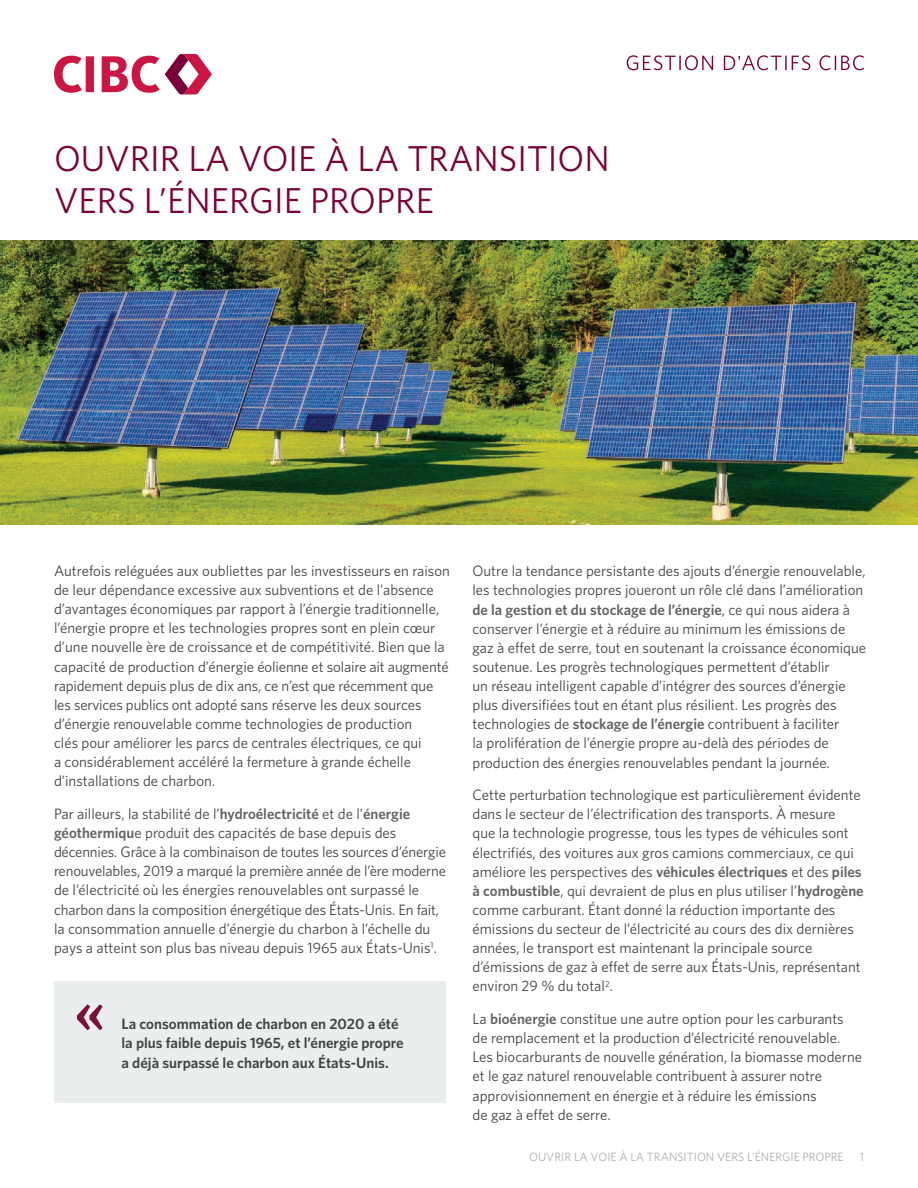
<style>
.page{position:relative;width:918px;height:1188px;background:#fff}
.page>*{position:absolute;margin:0;border:0;box-sizing:border-box;transform-origin:0 0}
.t1{font:36px/42px "Whitney";color:#7a0139}
.t2{font:15px/19.2px "Whitney";color:#414343}
.t3{font:600 15px/19.5px "Whitney";color:#414343}
.t4{font:12px "Whitney";color:#adaeb2}
.s1{font-weight:600;color:#636366}
</style>
<div class="page">
<svg style="left:627px;top:55px;width:86px;height:15px"></svg>
<svg style="left:724px;top:55px;width:86px;height:15px"></svg>
<svg style="left:820px;top:55px;width:44px;height:15px"></svg>
<svg style="left:54px;top:54px;width:158px;height:40px"></svg>
<img style="left:0;top:240px;width:918px;height:285px">
<div style="left:54px;top:982px;width:392px;height:121px;background:#ebeeee"></div>
<svg style="left:77px;top:1004px;width:26px;height:26px"></svg>
<h1 class="t1" style="left:54px;top:136px;width:557px">OUVRIR LA VOIE À LA TRANSITION<br>VERS L’ÉNERGIE PROPRE</h1>
<p class="t2" style="left:54px;top:561px;width:398px">Autrefois reléguées aux oubliettes par les investisseurs en raison de leur dépendance excessive aux subventions et de l’absence d’avantages économiques par rapport à l’énergie traditionnelle, l’énergie propre et les technologies propres sont en plein cœur d’une nouvelle ère de croissance et de compétitivité. Bien que la capacité de production d’énergie éolienne et solaire ait augmenté rapidement depuis plus de dix ans, ce n’est que récemment que les services publics ont adopté sans réserve les deux sources d’énergie renouvelable comme technologies de production<br>clés pour améliorer les parcs de centrales électriques, ce qui<br>a considérablement accéléré la fermeture à grande échelle d’installations de charbon.</p>
<p class="t2" style="left:54px;top:804px;width:394px">Par ailleurs, la stabilité de l’<span class="s1">hydroélectricité</span> et de l’<span class="s1">énergie géothermiqu</span>e produit des capacités de base depuis des décennies. Grâce à la combinaison de toutes les sources d’énergie renouvelables, 2019 a marqué la première année de l’ère moderne de l’électricité où les énergies renouvelables ont surpassé le charbon dans la composition énergétique des États-Unis. En fait, la consommation annuelle d’énergie du charbon à l’échelle du pays a atteint son plus bas niveau depuis 1965 aux États-Unis<sup>1</sup>.</p>
<p class="t3" style="left:122px;top:1014px;width:284px">La consommation de charbon en 2020 a été la plus faible depuis 1965, et l’énergie propre a déjà surpassé le charbon aux États-Unis.</p>
<p class="t2" style="left:472px;top:561px;width:395px">Outre la tendance persistante des ajouts d’énergie renouvelable, les technologies propres joueront un rôle clé dans l’amélioration <span class="s1">de la gestion et du stockage de l’énergie</span>, ce qui nous aidera à conserver l’énergie et à réduire au minimum les émissions de gaz à effet de serre, tout en soutenant la croissance économique soutenue. Les progrès technologiques permettent d’établir<br>un réseau intelligent capable d’intégrer des sources d’énergie plus diversifiées tout en étant plus résilient. Les progrès des technologies de <span class="s1">stockage de l’énergie</span> contribuent à faciliter<br>la prolifération de l’énergie propre au-delà des périodes de production des énergies renouvelables pendant la journée.</p>
<p class="t2" style="left:472px;top:785px;width:393px">Cette perturbation technologique est particulièrement évidente dans le secteur de l’électrification des transports. À mesure<br>que la technologie progresse, tous les types de véhicules sont électrifiés, des voitures aux gros camions commerciaux, ce qui améliore les perspectives des <span class="s1">véhicules électriques</span> et des <span class="s1">piles à combustible</span>, qui devraient de plus en plus utiliser l’<span class="s1">hydrogène </span>comme carburant. Étant donné la réduction importante des émissions du secteur de l’électricité au cours des dix dernières années, le transport est maintenant la principale source d’émissions de gaz à effet de serre aux États-Unis, représentant environ 29 % du total<sup>2</sup>.</p>
<p class="t2" style="left:472px;top:1009px;width:391px">La <span class="s1">bioénergie</span> constitue une autre option pour les carburants de remplacement et la production d’électricité renouvelable.<br>Les biocarburants de nouvelle génération, la biomasse moderne et le gaz naturel renouvelable contribuent à assurer notre approvisionnement en énergie et à réduire les émissions<br>de gaz à effet de serre.</p>
<p class="t4" style="left:529px;top:1149px;width:316px">OUVRIR LA VOIE À LA TRANSITION VERS L’ÉNERGIE PROPRE</p>
<p class="t4" style="left:860px;top:1149px;width:6px">1</p>
</div>
